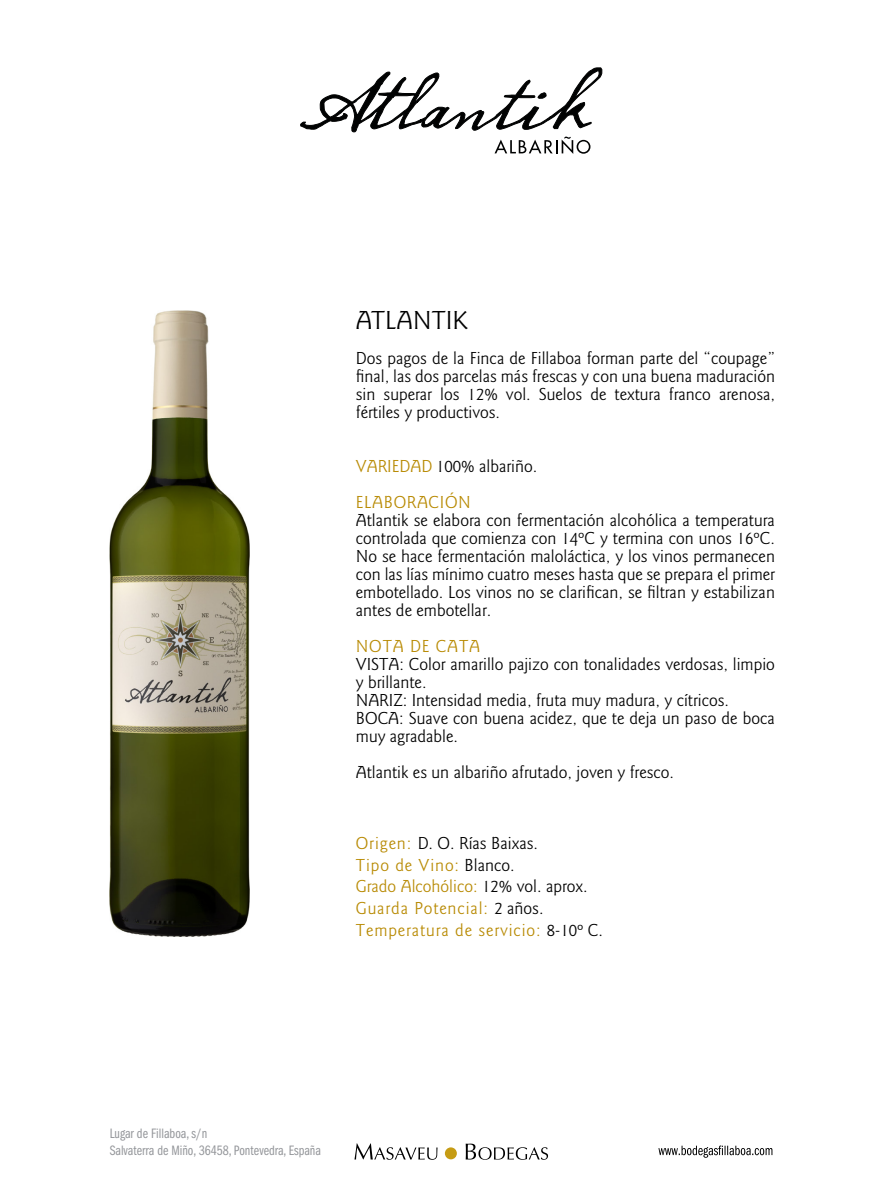
<style>
.page{position:relative;width:893px;height:1191px;background:#fff}
.page>*{position:absolute;margin:0;border:0;box-sizing:border-box;transform-origin:0 0}
.t1{font:27px "Goudy Sans Std";color:#000}
.t2{font:18px/18px "Goudy Sans Std";color:#000;text-align:justify}
.t3{font:18px/21.6px "Goudy Sans Std";letter-spacing:.035em;color:#b88a03}
.t4{font:18px/36px "Goudy Sans Std";color:#b88a03}
.t5{font:14.1px/17px "ITC Franklin Gothic Std Bk Cp";color:#94969a}
.s1{color:#000}
</style>
<div class="page">
<div style="left:445px;top:1147px;width:12px;height:12px;background:#c69c14;border-radius:50%"></div>
<svg style="left:354px;top:1143px;width:84px;height:16px"></svg>
<svg style="left:466px;top:1143px;width:82px;height:16px"></svg>
<svg style="left:658px;top:1145px;width:114px;height:12px"></svg>
<svg style="left:300px;top:67px;width:303px;height:87px"></svg>
<img style="left:109px;top:310px;width:140px;height:627px">
<h1 class="t1" style="left:356px;top:305px;width:113px">ATLANTIK</h1>
<p class="t2" style="left:356px;top:349px;width:421px">Dos pagos de la Finca de Fillaboa forman parte del “coupage” final, las dos parcelas más frescas y con una buena maduración sin superar los 12% vol. Suelos de textura franco arenosa, fértiles y productivos.</p>
<p class="t4" style="left:356px;top:448px;width:183px">VARIEDAD <span class="s1">100% albariño.<br></span>ELABORACIÓN</p>
<p class="t2" style="left:356px;top:511px;width:421px">Atlantik se elabora con fermentación alcohólica a temperatura controlada que comienza con 14ºC y termina con unos 16ºC.<br>No se hace fermentación maloláctica, y los vinos permanecen con las lías mínimo cuatro meses hasta que se prepara el primer embotellado. Los vinos no se clarifican, se filtran y estabilizan antes de embotellar.</p>
<p class="t3" style="left:356px;top:635px;width:126px">NOTA DE CATA</p>
<p class="t2" style="left:356px;top:655px;width:421px;text-align:left">VISTA: Color amarillo pajizo con tonalidades verdosas, limpio y brillante.<br>NARIZ: Intensidad media, fruta muy madura, y cítricos.<br>BOCA: Suave con buena acidez, que te deja un paso de boca muy agradable.</p>
<p class="t2" style="left:356px;top:763px;width:320px">Atlantik es un albariño afrutado, joven y fresco.</p>
<p class="t3" style="left:356px;top:833px;width:249px">Origen: <span class="s1">D. O. Rías Baixas.<br></span>Tipo de Vino: <span class="s1">Blanco.<br></span>Grado Alcohólico: <span class="s1">12% vol. aprox.<br></span>Guarda Potencial: <span class="s1">2 años.<br></span>Temperatura de servicio: <span class="s1">8-10º C.</span></p>
<p class="t5" style="left:110px;top:1125px;width:213px">Lugar de Fillaboa, s/n<br>Salvaterra de Miño, 36458, Pontevedra, España</p>
</div>
